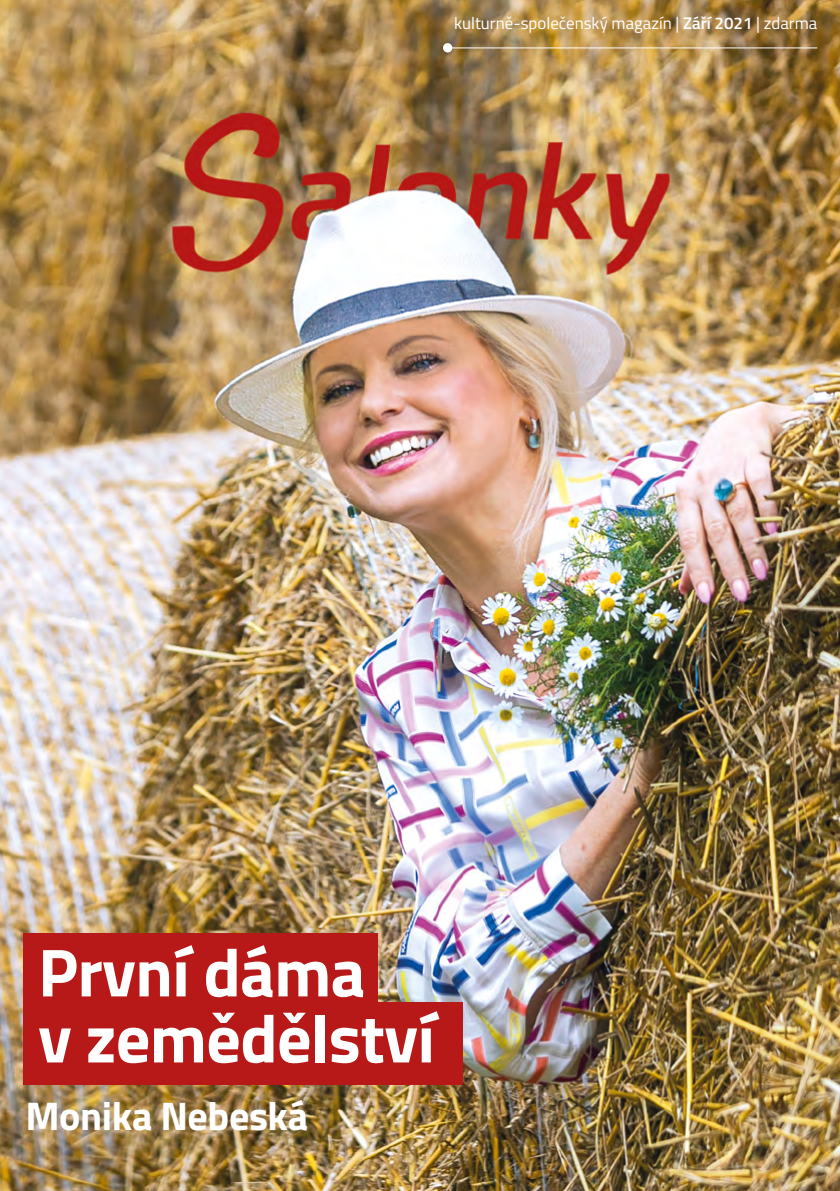
<style>
.page{position:relative;width:840px;height:1191px;background:#fff}
.page>*{position:absolute;margin:0;border:0;box-sizing:border-box;transform-origin:0 0}
.t1{font:700 68px/66px "Titillium Web";letter-spacing:-.01em;color:#fff}
.t2{font:700 40px "Titillium Web";letter-spacing:-.01em;color:#fff}
.t3{font:16.8px "Titillium Web";color:#fff}
.s1{font-weight:600}
</style>
<div class="page">
<img style="left:0;top:0;width:839px;height:1191px">
<div style="left:23px;top:1002px;width:439px;height:82px;background:#b71918"></div>
<div style="left:23px;top:933px;width:354px;height:79px;background:#b71918"></div>
<hr style="left:447px;top:47px;width:369px;height:1px;background:#fff">
<div style="left:442px;top:43px;width:10px;height:9px;background:#fff;border-radius:50%"></div>
<p class="t3" style="left:454px;top:11px;width:364px">kulturně-společenský magazín | <span class="s1">Září 2021</span> | zdarma</p>
<h1 class="t1" style="left:38px;top:936px;width:398px">První dáma<br>v zemědělství</h1>
<h2 class="t2" style="left:26px;top:1085px;width:284px">Monika Nebeská</h2>
</div>
